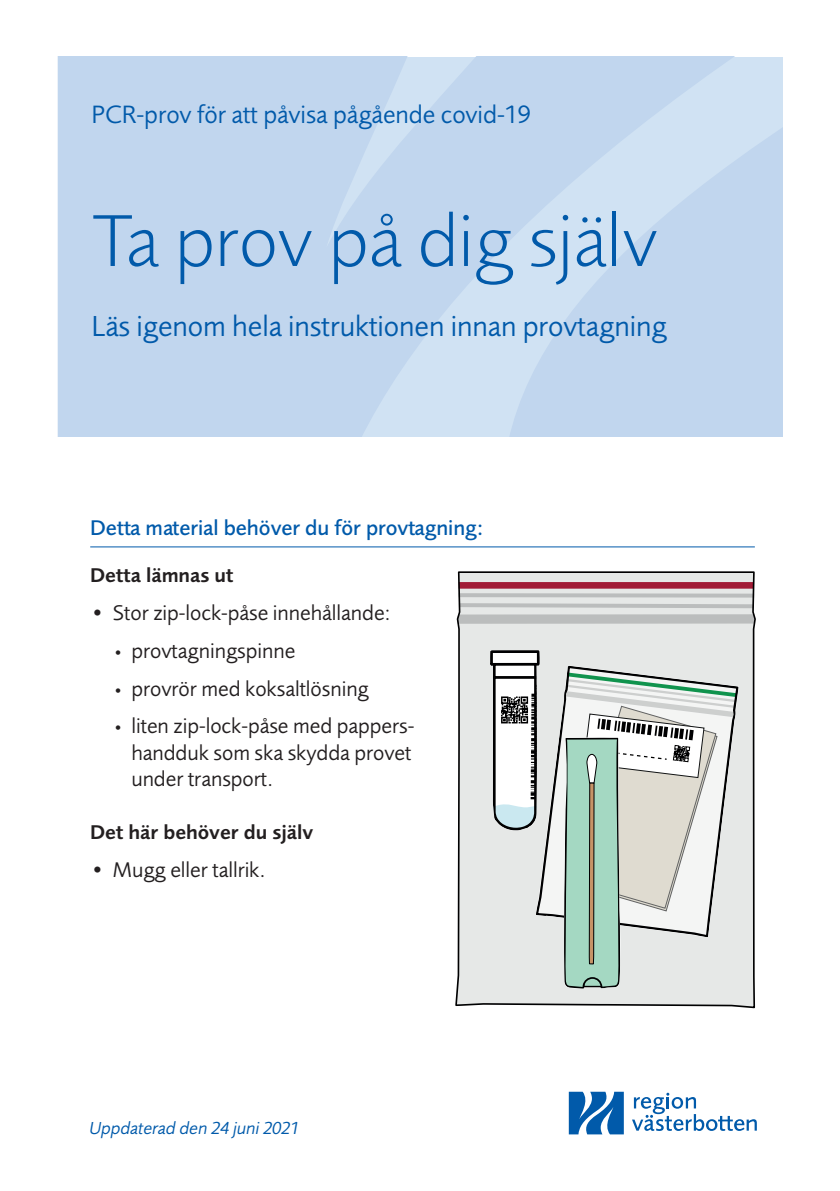
<style>
.page{position:relative;width:840px;height:1191px;background:#fff}
.page>*{position:absolute;margin:0;border:0;box-sizing:border-box;transform-origin:0 0}
.t1{font:300 76px "Foundry Sans";letter-spacing:-.005em;color:#015aaa}
.t2{font:30px "Foundry Sans";letter-spacing:-.005em;color:#015aaa}
.t3{font:26px "Foundry Sans";letter-spacing:-.005em;color:#015aaa}
.t4{font:22px/26.4px "Foundry Sans";letter-spacing:-.005em;color:#231f20}
.t5{font:500 22px "Foundry Sans";letter-spacing:-.005em;color:#015aaa}
.t6{font:600 20.6px "Foundry Sans";letter-spacing:-.005em;color:#231f20}
.t7{font:italic 18px "Foundry Sans";color:#015aaa}
.s1{font-size:16px}
</style>
<div class="page">
<svg style="left:58px;top:57px;width:386px;height:380px;background:#c2d6ee"></svg>
<svg style="left:444px;top:57px;width:338px;height:380px;background:#c6daef"></svg>
<svg style="left:568px;top:1091px;width:55px;height:43px"></svg>
<svg style="left:632px;top:1092px;width:124px;height:39px"></svg>
<hr style="left:90px;top:546px;width:664px;height:1px;background:#015aaa">
<svg style="left:455px;top:571px;width:301px;height:438px;background:#d9d6d6"></svg>
<svg style="left:488px;top:650px;width:53px;height:180px"></svg>
<svg style="left:535px;top:665px;width:203px;height:272px"></svg>
<svg style="left:560px;top:670px;width:178px;height:319px"></svg>
<p class="t3" style="left:91px;top:99px;width:440px">PCR-prov för att påvisa pågående covid-19</p>
<h1 class="t1" style="left:91px;top:196px;width:567px">Ta prov på dig själv</h1>
<h2 class="t2" style="left:91px;top:308px;width:576px">Läs igenom hela instruktionen innan provtagning</h2>
<p class="t5" style="left:90px;top:515px;width:394px">Detta material behöver du för provtagning:</p>
<p class="t6" style="left:90px;top:563px;width:145px">Detta lämnas ut</p>
<p class="t4" style="left:90px;top:599px;width:302px">• Stor zip-lock-påse innehållande:</p>
<p class="t4" style="left:113px;top:637px;width:184px"><span class="s1">•</span> provtagningspinne</p>
<p class="t4" style="left:113px;top:675px;width:257px"><span class="s1">•</span> provrör med koksaltlösning</p>
<p class="t4" style="left:131px;top:713px;width:284px;text-indent:-18px"><span class="s1">•</span> liten zip-lock-påse med pappers&shy;handduk som ska skydda provet under transport.</p>
<p class="t6" style="left:90px;top:820px;width:224px">Det här behöver du själv</p>
<p class="t4" style="left:90px;top:856px;width:177px">• Mugg eller tallrik.</p>
<p class="t7" style="left:89px;top:1117px;width:212px">Uppdaterad den 24 juni 2021</p>
</div>
